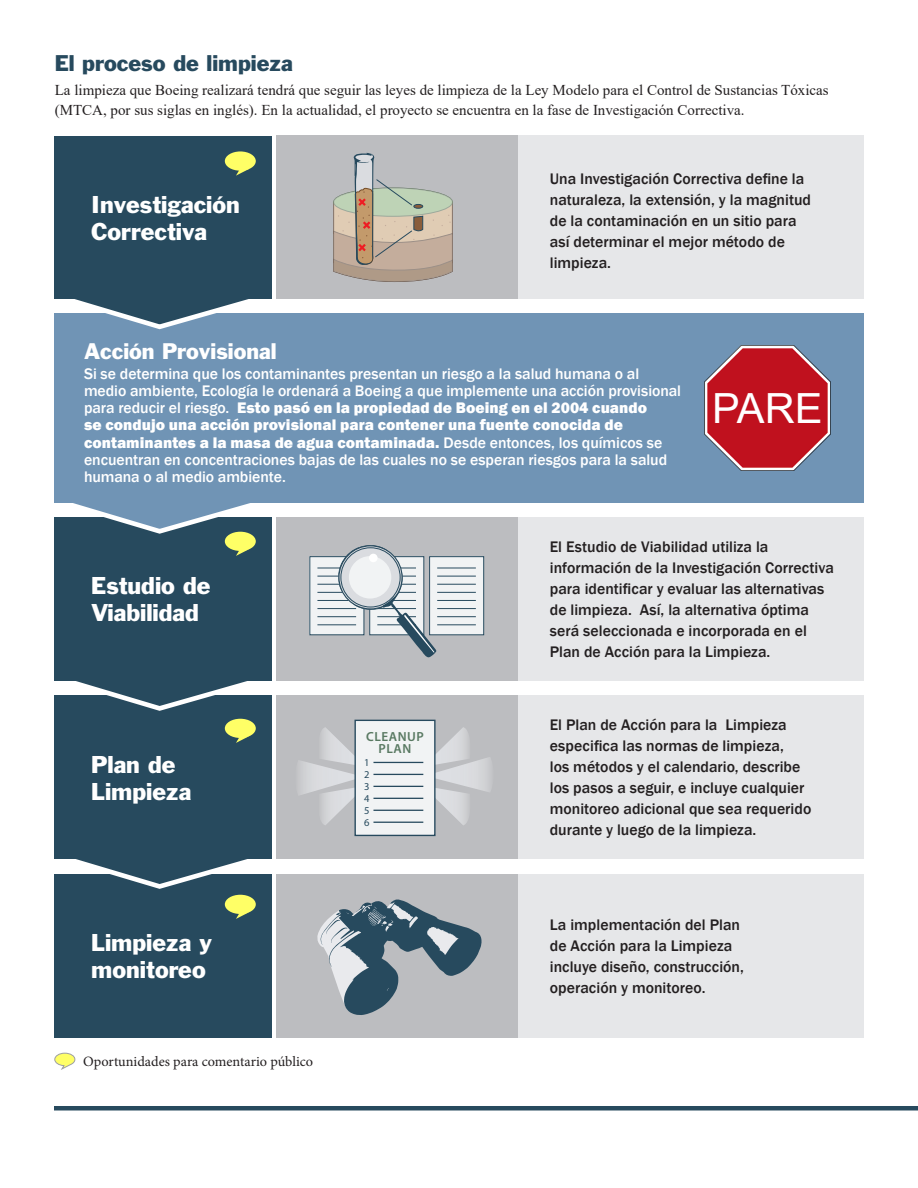
<style>
.page{position:relative;width:918px;height:1188px;background:#fff}
.page>*{position:absolute;margin:0;border:0;box-sizing:border-box;transform-origin:0 0}
.t1{font:41.55px "Arial";color:#fff}
.t2{font:22.5px/27px "Franklin Gothic";color:#fff}
.t3{font:21px "Franklin Gothic";color:#274a5e}
.t4{font:20.85px "Franklin Gothic";color:#fff}
.t5{font:500 15.75px/21px "Franklin Gothic";color:#231f20}
.t6{font:500 15.75px/17.2px "Franklin Gothic";letter-spacing:-.005em;color:#fff}
.t7{font:15px/19.5px "Times New Roman";color:#231f20}
.t8{font:14.25px "Minion Pro";color:#231f20}
.t9{font:600 13.2px/11.6px "Myriad Pro";letter-spacing:.04em;color:#597962;text-align:center}
.t10{font:10.5px/12px "Myriad Pro";color:#274a5e;text-align:justify}
.s1{font-weight:800}
</style>
<div class="page">
<div style="left:54px;top:874px;width:217px;height:164px;background:#274a5e"></div>
<div style="left:276px;top:874px;width:588px;height:164px;background:#e6e7e9"></div>
<div style="left:276px;top:874px;width:242px;height:164px;background:#bcbdc0"></div>
<svg style="left:76px;top:849px;width:196px;height:43px"></svg>
<div style="left:54px;top:695px;width:217px;height:164px;background:#274a5e"></div>
<div style="left:276px;top:695px;width:588px;height:164px;background:#e6e7e9"></div>
<div style="left:276px;top:695px;width:242px;height:164px;background:#bcbdc0"></div>
<div style="left:225px;top:895px;width:31px;height:19px;background:#ff6;border-radius:50%"></div>
<svg style="left:236px;top:912px;width:13px;height:7px"></svg>
<hr style="left:54px;top:1106px;width:864px;height:4px;background:#274a5e">
<div style="left:54px;top:517px;width:217px;height:164px;background:#274a5e"></div>
<div style="left:276px;top:517px;width:588px;height:164px;background:#e6e7e9"></div>
<div style="left:276px;top:517px;width:242px;height:164px;background:#bcbdc0"></div>
<div style="left:225px;top:532px;width:31px;height:19px;background:#ff6;border-radius:50%"></div>
<svg style="left:236px;top:549px;width:13px;height:7px"></svg>
<div style="left:310px;top:557px;width:54px;height:78px;background:#f1f3f4"></div>
<hr style="left:317px;top:568px;width:39px;height:1px;background:#274a5e">
<hr style="left:317px;top:576px;width:39px;height:1px;background:#274a5e">
<hr style="left:317px;top:584px;width:39px;height:1px;background:#274a5e">
<hr style="left:317px;top:592px;width:39px;height:1px;background:#274a5e">
<hr style="left:317px;top:600px;width:39px;height:1px;background:#274a5e">
<hr style="left:317px;top:608px;width:39px;height:1px;background:#274a5e">
<hr style="left:317px;top:616px;width:39px;height:1px;background:#274a5e">
<hr style="left:317px;top:624px;width:39px;height:1px;background:#274a5e">
<div style="left:430px;top:557px;width:54px;height:78px;background:#f1f3f4"></div>
<div style="left:429px;top:556px;width:55px;height:79px;border:1px solid #274a5e"></div>
<hr style="left:437px;top:568px;width:39px;height:1px;background:#274a5e">
<hr style="left:437px;top:576px;width:39px;height:1px;background:#274a5e">
<hr style="left:437px;top:584px;width:39px;height:1px;background:#274a5e">
<hr style="left:437px;top:592px;width:39px;height:1px;background:#274a5e">
<hr style="left:437px;top:600px;width:39px;height:1px;background:#274a5e">
<hr style="left:437px;top:608px;width:39px;height:1px;background:#274a5e">
<hr style="left:437px;top:616px;width:39px;height:1px;background:#274a5e">
<hr style="left:437px;top:624px;width:39px;height:1px;background:#274a5e">
<svg style="left:337px;top:545px;width:100px;height:113px"></svg>
<div style="left:341px;top:548px;width:59px;height:59px;border:1px solid #274a5e;border-radius:50%"></div>
<div style="left:349px;top:556px;width:42px;height:43px;background:#f1f3f4;border-radius:50%"></div>
<div style="left:369px;top:554px;width:9px;height:8px;background:#fff;border-radius:50%"></div>
<div style="left:338px;top:545px;width:65px;height:65px;border:1px solid #274a5e;border-radius:50%"></div>
<svg style="left:436px;top:727px;width:54px;height:98px"></svg>
<div style="left:355px;top:720px;width:80px;height:115px;background:#f1f3f4"></div>
<div style="left:354px;top:720px;width:82px;height:116px;border:1px solid #274a5e"></div>
<hr style="left:373px;top:762px;width:50px;height:1px;background:#274a5e">
<hr style="left:373px;top:774px;width:50px;height:1px;background:#274a5e">
<hr style="left:373px;top:786px;width:50px;height:1px;background:#274a5e">
<hr style="left:373px;top:798px;width:50px;height:1px;background:#274a5e">
<hr style="left:373px;top:810px;width:50px;height:1px;background:#274a5e">
<hr style="left:373px;top:822px;width:50px;height:1px;background:#274a5e">
<svg style="left:76px;top:671px;width:301px;height:154px"></svg>
<svg style="left:317px;top:899px;width:165px;height:116px"></svg>
<svg style="left:54px;top:494px;width:218px;height:43px"></svg>
<div style="left:55px;top:313px;width:809px;height:190px;background:#7094b5"></div>
<img style="left:705px;top:345px;width:125px;height:126px">
<svg style="left:54px;top:290px;width:218px;height:43px"></svg>
<div style="left:276px;top:135px;width:588px;height:164px;background:#e6e7e9"></div>
<div style="left:54px;top:136px;width:217px;height:163px;background:#274a5e"></div>
<div style="left:276px;top:135px;width:242px;height:164px;background:#bcbdc0"></div>
<div style="left:225px;top:151px;width:31px;height:20px;background:#ff6;border-radius:50%"></div>
<svg style="left:236px;top:169px;width:13px;height:7px"></svg>
<svg style="left:333px;top:152px;width:120px;height:130px"></svg>
<svg style="left:54px;top:1053px;width:21px;height:17px"></svg>
<div style="left:713px;top:383px;width:109px;height:51px;background:#c0111e"></div>
<p class="t3" style="left:55px;top:50px;width:240px">El proceso de limpieza</p>
<p class="t7" style="left:55px;top:80px;width:776px">La limpieza que Boeing realizará tendrá que seguir las leyes de limpieza de la Ley Modelo para el Control de Sustancias Tóxicas (MTCA, por sus siglas en inglés). En la actualidad, el proyecto se encuentra en la fase de Investigación Correctiva.</p>
<p class="t2" style="left:91px;top:191px;width:150px">Investigación<br>Correctiva</p>
<p class="t4" style="left:84px;top:338px;width:194px">Acción Provisional</p>
<p class="t5" style="left:550px;top:168px;width:263px">Una Investigación Correctiva define la naturaleza, la extensión, y la magnitud de la contaminación en un sitio para así determinar el mejor método de limpieza.</p>
<p class="t6" style="left:84px;top:365px;width:599px">Si se determina que los contaminantes presentan un riesgo a la salud humana o al medio ambiente, Ecología le ordenará a Boeing a que implemente una acción provisional para reducir el riesgo. <span class="s1">Esto pasó en la propiedad de Boeing en el 2004 cuando<br>se condujo una acción provisional para contener una fuente conocida de contaminantes a la masa de agua contaminada.</span> Desde entonces, los químicos se encuentran en concentraciones bajas de las cuales no se esperan riesgos para la salud humana o al medio ambiente.</p>
<p class="t1" style="left:712px;top:380px;width:112px">PARE</p>
<p class="t2" style="left:91px;top:572px;width:121px">Estudio de<br>Viabilidad</p>
<p class="t2" style="left:91px;top:750px;width:102px">Plan de<br>Limpieza</p>
<p class="t2" style="left:91px;top:929px;width:122px">Limpieza y monitoreo</p>
<p class="t8" style="left:83px;top:1052px;width:232px">Oportunidades para comentario público</p>
<p class="t9" style="left:366px;top:730px;width:59px">CLEANUP<br>PLAN</p>
<p class="t10" style="left:364px;top:756px;width:7px">1<br>2<br>3<br>4<br>5<br>6</p>
<p class="t5" style="left:550px;top:536px;width:286px">El Estudio de Viabilidad utiliza la información de la Investigación Correctiva para identificar y evaluar las alternativas de limpieza. Así, la alternativa óptima será seleccionada e incorporada en el Plan de Acción para la Limpieza.</p>
<p class="t5" style="left:550px;top:714px;width:263px">El Plan de Acción para la Limpieza especifica las normas de limpieza,<br>los métodos y el calendario, describe los pasos a seguir, e incluye cualquier monitoreo adicional que sea requerido durante y luego de la limpieza.</p>
<p class="t5" style="left:550px;top:914px;width:196px">La implementación del Plan de Acción para la Limpieza incluye diseño, construcción, operación y monitoreo.</p>
</div>
